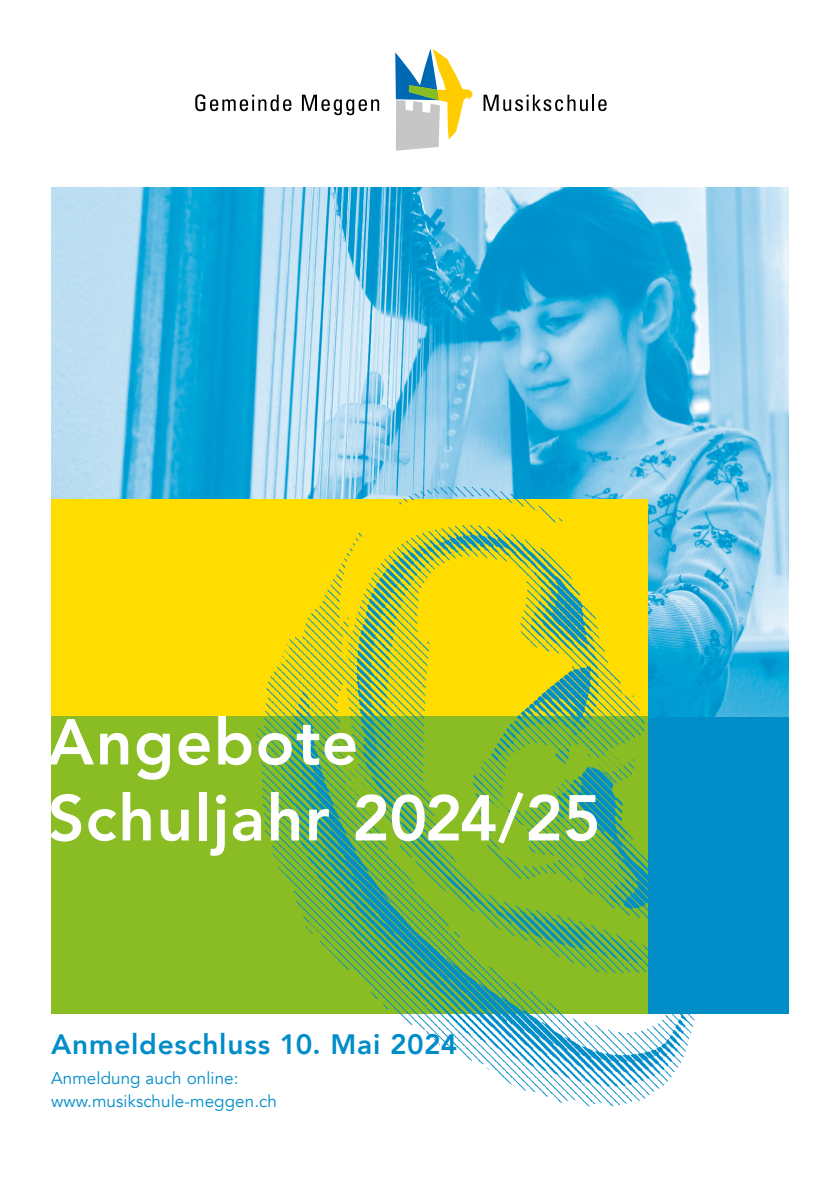
<style>
.page{position:relative;width:840px;height:1191px;background:#fff}
.page>*{position:absolute;margin:0;border:0;box-sizing:border-box;transform-origin:0 0}
.t1{font:800 64px/76px "Avenir";letter-spacing:.02em;color:#fff}
.t2{font:800 28px "Avenir";letter-spacing:.03em;color:#008dc8}
.t3{font:17px/23px "Avenir";letter-spacing:.005em;color:#008dc8}
</style>
<div class="page">
<div style="left:51px;top:603px;width:737px;height:410px;background:#008dc8"></div>
<img style="left:51px;top:187px;width:737px;height:529px">
<svg style="left:395px;top:48px;width:77px;height:103px"></svg>
<svg style="left:483px;top:95px;width:123px;height:16px"></svg>
<svg style="left:195px;top:94px;width:96px;height:17px"></svg>
<svg style="left:302px;top:95px;width:77px;height:20px"></svg>
<div style="left:51px;top:499px;width:596px;height:514px;background:#fd0"></div>
<div style="left:51px;top:716px;width:596px;height:297px;background:#89bd23"></div>
<img style="left:98px;top:440px;width:656px;height:667px">
<h1 class="t1" style="left:48px;top:704px;width:554px">Angebote<br>Schuljahr 2024/25</h1>
<h2 class="t2" style="left:51px;top:1022px;width:407px">Anmeldeschluss 10. Mai 2024</h2>
<p class="t3" style="left:51px;top:1067px;width:227px">Anmeldung auch online: www.musikschule-meggen.ch</p>
</div>
